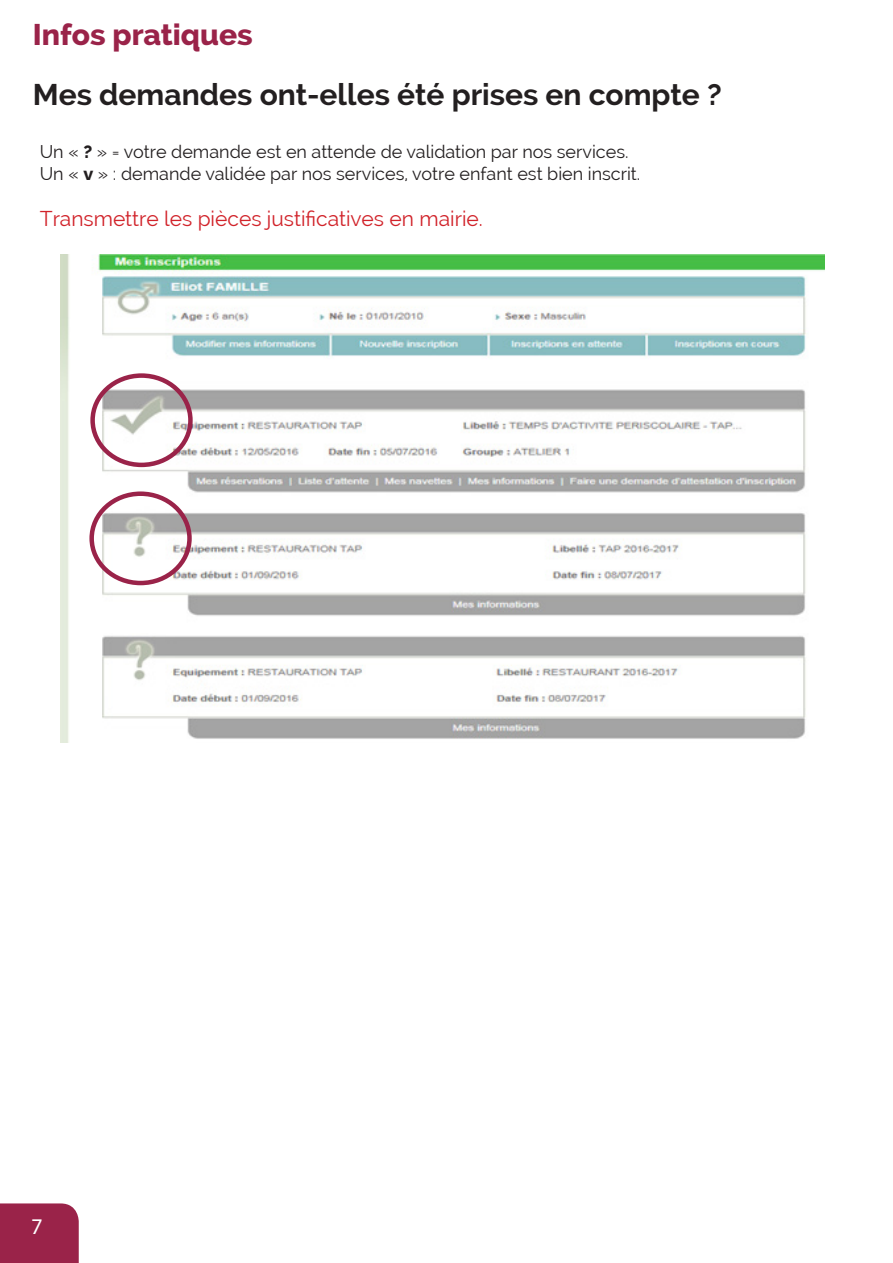
<style>
.page{position:relative;width:893px;height:1263px;background:#fff}
.page>*{position:absolute;margin:0;border:0;box-sizing:border-box;transform-origin:0 0}
.t1{font:700 30px "Raleway";color:#231f20}
.t2{font:800 30px "Raleway";color:#9a2349}
.t3{font:22.5px "Myriad Pro";color:#fff}
.t4{font:21px "Raleway";color:#d1232a}
.t5{font:18px "Raleway";color:#231f20}
.s1{font-weight:800}
</style>
<div class="page">
<div style="left:0;top:1203px;width:79px;height:60px;background:#9a2349"></div>
<img style="left:61px;top:254px;width:764px;height:488px">
<div style="left:90px;top:373px;width:103px;height:94px;border:4px solid #9a2349;border-radius:50%"></div>
<div style="left:89px;top:491px;width:103px;height:94px;border:4px solid #9a2349;border-radius:50%"></div>
<p class="t2" style="left:33px;top:18px;width:221px">Infos pratiques</p>
<p class="t1" style="left:33px;top:77px;width:691px">Mes demandes ont-elles été prises en compte ?</p>
<p class="t5" style="left:40px;top:141px;width:590px">Un « <span class="s1">?</span> » = votre demande est en attende de validation par nos services.</p>
<p class="t5" style="left:40px;top:163px;width:602px">Un « <span class="s1">v</span> » : demande validée par nos services, votre enfant est bien inscrit.</p>
<p class="t4" style="left:40px;top:207px;width:444px">Transmettre les pièces justificatives en mairie.</p>
<p class="t3" style="left:31px;top:1212px;width:13px">7</p>
</div>
